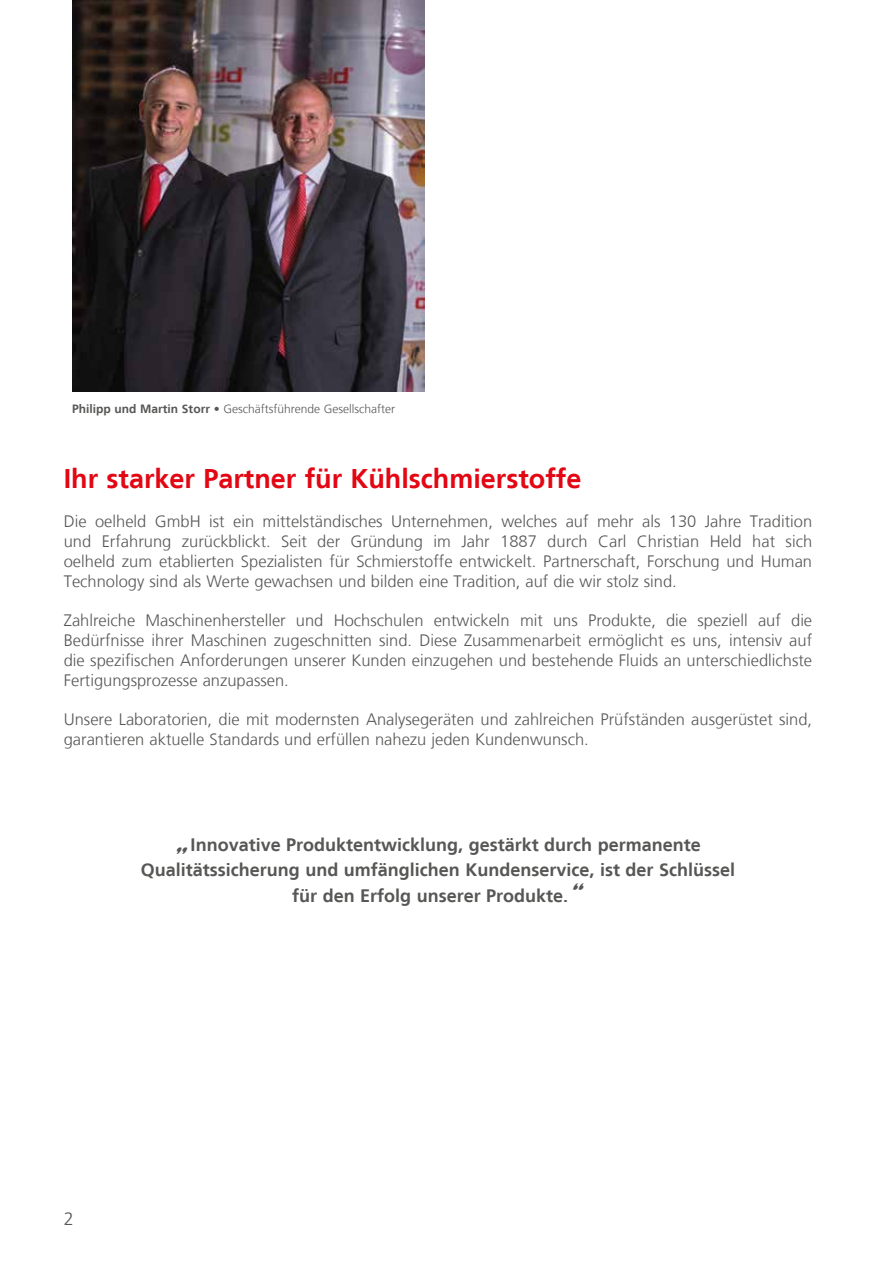
<style>
.page{position:relative;width:893px;height:1263px;background:#fff}
.page>*{position:absolute;margin:0;border:0;box-sizing:border-box;transform-origin:0 0}
.t1{font:700 27px "Frutiger LT";color:#e30613}
.t2{font:700 18px/25.5px "Frutiger LT";color:#575756;text-align:center}
.t3{font:300 18px "Frutiger LT Std";color:#575756}
.t4{font:300 16.5px/19.8px "Frutiger LT";color:#575756;text-align:justify}
.t5{font:300 12px "Frutiger LT";color:#575756}
.s1{font-weight:700}
.s2{font-family:"Brush Script Std";font-weight:400;font-size:33px}
</style>
<div class="page">
<img style="left:72px;top:0;width:352px;height:391px">
<p class="t5" style="left:72px;top:402px;width:324px"><span class="s1">Philipp und Martin Storr •</span> Geschäftsführende Gesellschafter</p>
<h1 class="t1" style="left:64px;top:463px;width:519px">Ihr starker Partner für Kühlschmierstoffe</h1>
<p class="t4" style="left:64px;top:512px;width:750px">Die oelheld GmbH ist ein mittelständisches Unternehmen, welches auf mehr als 130 Jahre Tradition und Erfahrung zurückblickt. Seit der Gründung im Jahr 1887 durch Carl Christian Held hat sich oelheld zum etablierten Spezialisten für Schmierstoffe entwickelt. Partnerschaft, Forschung und Human Technology sind als Werte gewachsen und bilden eine Tradition, auf die wir stolz sind.</p>
<p class="t4" style="left:64px;top:611px;width:750px">Zahlreiche Maschinenhersteller und Hochschulen entwickeln mit uns Produkte, die speziell auf die Bedürfnisse ihrer Maschinen zugeschnitten sind. Diese Zusammenarbeit ermöglicht es uns, intensiv auf die spezifischen Anforderungen unserer Kunden einzugehen und bestehende Fluids an unterschiedlichste Fertigungsprozesse anzupassen.</p>
<p class="t4" style="left:64px;top:710px;width:750px">Unsere Laboratorien, die mit modernsten Analysegeräten und zahlreichen Prüfständen ausgerüstet sind, garantieren aktuelle Standards und erfüllen nahezu jeden Kundenwunsch.</p>
<p class="t2" style="left:141px;top:832px;width:596px"><span class="s2">„</span>Innovative Produktentwicklung, gestärkt durch permanente<br>Qualitätssicherung und umfänglichen Kundenservice, ist der Schlüssel für den Erfolg unserer Produkte.<span class="s2">“</span></p>
<p class="t3" style="left:64px;top:1208px;width:12px">2</p>
</div>
